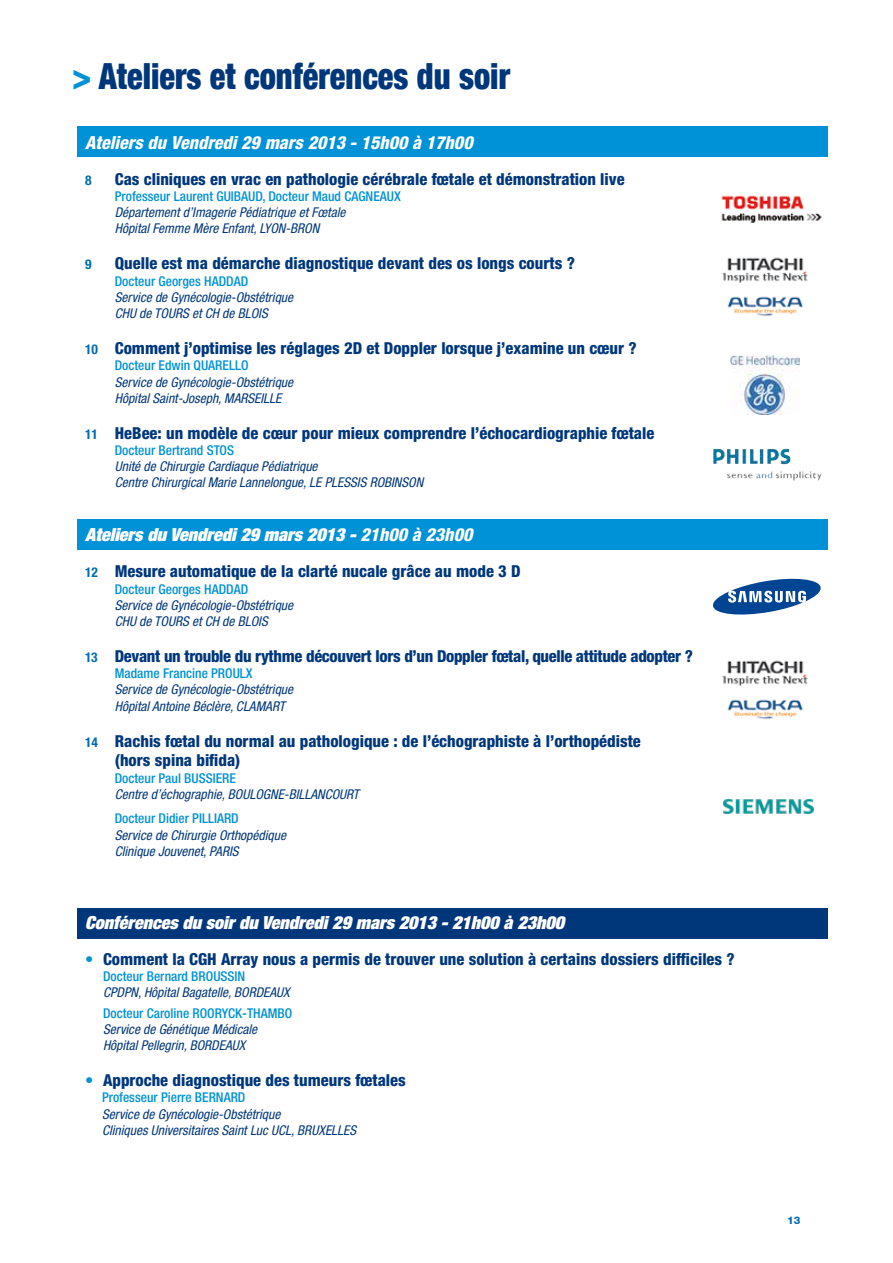
<style>
.page{position:relative;width:893px;height:1263px;background:#fff}
.page>*{position:absolute;margin:0;border:0;box-sizing:border-box;transform-origin:0 0}
.t1{font:900 condensed 36px "Helvetica Neue";color:#00377b;scale:.9 1}
.t2{font:italic 900 expanded 18px "Helvetica Neue";color:#fff}
.t3{font:italic 800 condensed 18px "Helvetica Neue";color:#fff}
.t4{font:800 condensed 16.5px/19.8px "Helvetica Neue";color:#00377b}
.t5{font:800 condensed 16.5px "Helvetica Neue";letter-spacing:-.02em;color:#00377b}
.t6{font:italic condensed 13.5px/16.2px "Helvetica Neue";color:#00377b}
.t7{font:500 condensed 13.5px "Helvetica Neue";color:#0092d6}
.t8{font:700 condensed 13.5px "Helvetica Neue";color:#006cb1}
.t9{font:800 10.5px "Helvetica Neue";color:#006cb1}
.s1{color:#0092d6}
.s2{font-weight:700;font-size:13.5px;color:#006cb1}
.s3{font-weight:800;font-stretch:condensed}
</style>
<div class="page">
<div style="left:78px;top:126px;width:750px;height:31px;background:#0092d6"></div>
<div style="left:78px;top:519px;width:750px;height:31px;background:#0092d6"></div>
<div style="left:78px;top:908px;width:750px;height:31px;background:#00377b"></div>
<img style="left:713px;top:449px;width:78px;height:15px">
<img style="left:721px;top:195px;width:101px;height:28px">
<img style="left:722px;top:798px;width:92px;height:16px">
<img style="left:722px;top:257px;width:86px;height:60px">
<img style="left:722px;top:660px;width:86px;height:60px">
<svg style="left:713px;top:579px;width:108px;height:35px"></svg>
<img style="left:730px;top:356px;width:69px;height:58px">
<h1 class="t1" style="left:72px;top:54px;width:488px"><span class="s1">&gt;</span> Ateliers et conférences du soir</h1>
<h2 class="t3" style="left:85px;top:131px;width:389px">Ateliers du Vendredi 29 mars 2013 - 15h00 à 17h00</h2>
<p class="t8" style="left:85px;top:172px;width:8px">8</p>
<p class="t4" style="left:115px;top:169px;width:511px">Cas cliniques en vrac en pathologie cérébrale fœtale et démonstration live</p>
<p class="t7" style="left:115px;top:188px;width:288px">Professeur Laurent GUIBAUD, Docteur Maud CAGNEAUX</p>
<p class="t6" style="left:115px;top:204px;width:232px">Département d’Imagerie Pédiatrique et Fœtale<br>Hôpital Femme Mère Enfant, LYON-BRON</p>
<p class="t8" style="left:85px;top:256px;width:8px">9</p>
<p class="t4" style="left:115px;top:253px;width:462px">Quelle est ma démarche diagnostique devant des os longs courts ?</p>
<p class="t7" style="left:115px;top:273px;width:135px">Docteur Georges HADDAD</p>
<p class="t6" style="left:115px;top:289px;width:180px">Service de Gynécologie-Obstétrique<br>CHU de TOURS et CH de BLOIS</p>
<p class="t4" style="left:85px;top:338px;width:553px"><span class="s2">10</span> Comment j’optimise les réglages 2D et Doppler lorsque j’examine un cœur ?</p>
<p class="t7" style="left:115px;top:357px;width:135px">Docteur Edwin QUARELLO</p>
<p class="t6" style="left:115px;top:373px;width:180px">Service de Gynécologie-Obstétrique<br>Hôpital Saint-Joseph, MARSEILLE</p>
<p class="t4" style="left:85px;top:423px;width:571px"><span class="s2">11</span> HeBee: un modèle de cœur pour mieux comprendre l’échocardiographie fœtale</p>
<p class="t7" style="left:115px;top:442px;width:121px">Docteur Bertrand STOS</p>
<p class="t6" style="left:115px;top:458px;width:310px">Unité de Chirurgie Cardiaque Pédiatrique<br>Centre Chirurgical Marie Lannelongue, LE PLESSIS ROBINSON</p>
<h2 class="t2" style="left:85px;top:523px;width:389px">Ateliers du Vendredi 29 mars 2013 - <span class="s3">21h00 à 23h00</span></h2>
<p class="t4" style="left:85px;top:561px;width:437px"><span class="s2">12</span> Mesure automatique de la clarté nucale grâce au mode 3 D</p>
<p class="t7" style="left:115px;top:581px;width:135px">Docteur Georges HADDAD</p>
<p class="t6" style="left:115px;top:597px;width:180px">Service de Gynécologie-Obstétrique<br>CHU de TOURS et CH de BLOIS</p>
<p class="t5" style="left:85px;top:646px;width:610px"><span class="s2">13</span> Devant un trouble du rythme découvert lors d’un Doppler fœtal, quelle attitude adopter ?</p>
<p class="t7" style="left:115px;top:665px;width:139px">Madame Francine PROULX</p>
<p class="t6" style="left:115px;top:681px;width:180px">Service de Gynécologie-Obstétrique<br>Hôpital Antoine Béclère, CLAMART</p>
<p class="t4" style="left:115px;top:730px;width:528px;text-indent:-30px"><span class="s2">14</span> Rachis fœtal du normal au pathologique : de l’échographiste à l’orthopédiste (hors spina bifida)</p>
<p class="t7" style="left:115px;top:770px;width:123px">Docteur Paul BUSSIERE</p>
<p class="t6" style="left:115px;top:786px;width:246px">Centre d’échographie, BOULOGNE-BILLANCOURT</p>
<p class="t7" style="left:115px;top:811px;width:125px">Docteur Didier PILLIARD</p>
<p class="t6" style="left:115px;top:827px;width:173px">Service de Chirurgie Orthopédique<br>Clinique Jouvenet, PARIS</p>
<h2 class="t2" style="left:85px;top:911px;width:481px">Conférences du soir du Vendredi 29 mars 2013 - 21h00 à 23h00</h2>
<p class="t4" style="left:85px;top:949px;width:651px"><span class="s1">•</span> Comment la CGH Array nous a permis de trouver une solution à certains dossiers difficiles ?</p>
<p class="t7" style="left:103px;top:968px;width:144px">Docteur Bernard BROUSSIN</p>
<p class="t6" style="left:103px;top:984px;width:188px">CPDPN, Hôpital Bagatelle, BORDEAUX</p>
<p class="t7" style="left:103px;top:1005px;width:191px">Docteur Caroline ROORYCK-THAMBO</p>
<p class="t6" style="left:103px;top:1021px;width:156px">Service de Génétique Médicale<br>Hôpital Pellegrin, BORDEAUX</p>
<p class="t4" style="left:85px;top:1070px;width:322px"><span class="s1">•</span> Approche diagnostique des tumeurs fœtales</p>
<p class="t7" style="left:102px;top:1089px;width:145px">Professeur Pierre BERNARD</p>
<p class="t6" style="left:102px;top:1105px;width:256px">Service de Gynécologie-Obstétrique<br>Cliniques Universitaires Saint Luc UCL, BRUXELLES</p>
<p class="t9" style="left:787px;top:1214px;width:15px">13</p>
</div>
